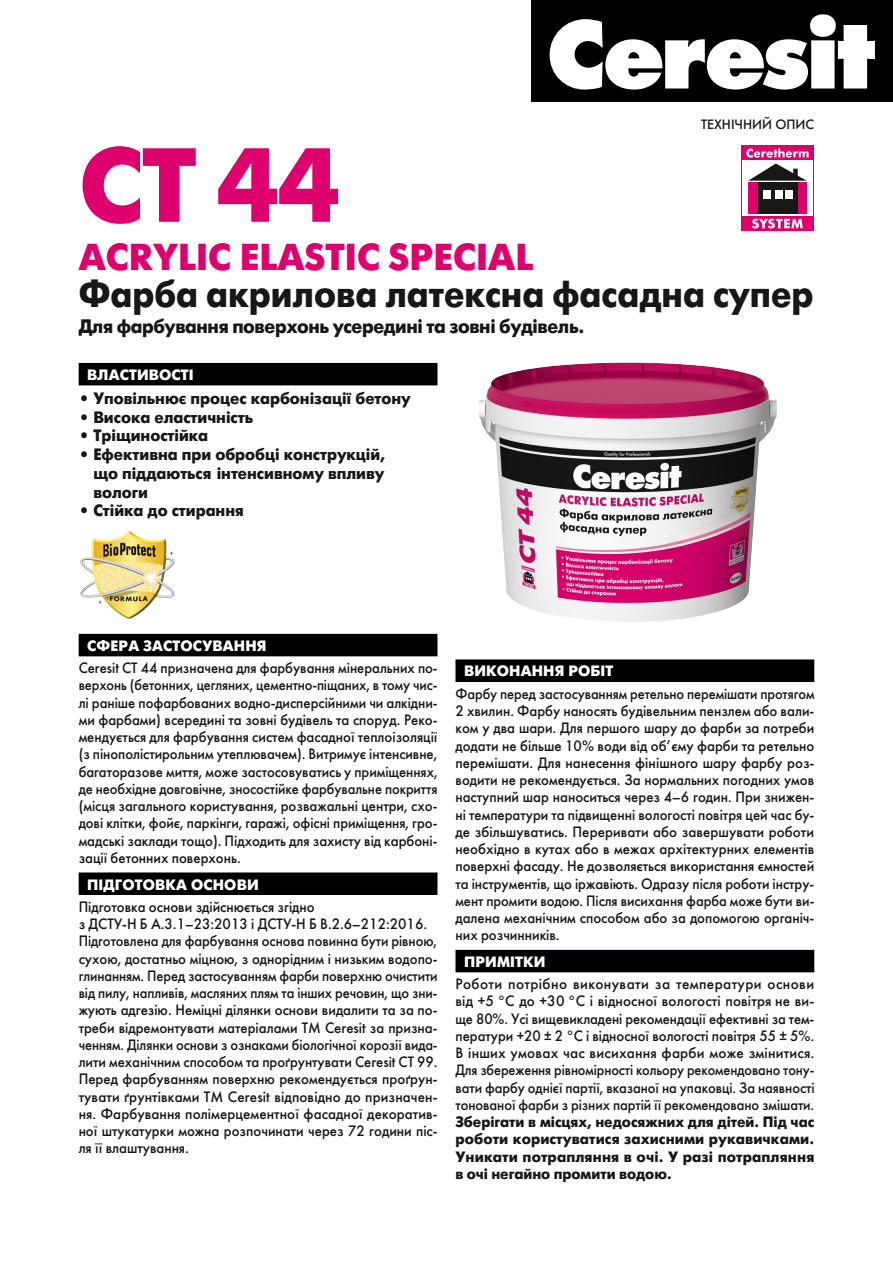
<style>
.page{position:relative;width:893px;height:1263px;background:#fff}
.page>*{position:absolute;margin:0;border:0;box-sizing:border-box;transform-origin:0 0}
.t1{font:700 105px "Futura Futuris";color:#de006d}
.t2{font:700 37.5px "Futura Futuris";color:#181716;scale:.92 1}
.t3{font:700 37.5px "Futura Futuris";color:#de006d}
.t4{font:700 19.5px "Futura Futuris";letter-spacing:-.02em;color:#181716;scale:.94 1}
.t5{font:700 16.5px/18.8px "Futura Futuris";color:#181716;text-align:justify;scale:.95 1}
.t6{font:15px/17.2px "Futura Futuris";color:#181716;scale:.95 1}
.t7{font:15px/17.2px "Futura Futuris";color:#181716;text-align:justify;scale:.93 1}
.t8{font:15px/17.2px "Futura Futuris";color:#181716;text-align:justify;scale:.94 1}
.t9{font:15px/17.2px "Futura Futuris";color:#181716;text-align:justify}
.t10{font:700 15px/17.2px "Futura Futuris";letter-spacing:.01em;color:#181716;text-align:justify;scale:.95 1}
.t11{font:700 15px "Futura Futuris";letter-spacing:.01em;color:#fff}
.t12{font:13.5px "Futura Futuris";color:#181716}
</style>
<div class="page">
<div style="left:531px;top:0;width:362px;height:101px;background:#000002"></div>
<svg style="left:550px;top:14px;width:325px;height:76px"></svg>
<div style="left:79px;top:363px;width:358px;height:22px;background:#000002"></div>
<div style="left:79px;top:634px;width:358px;height:22px;background:#000002"></div>
<div style="left:79px;top:872px;width:358px;height:23px;background:#000002"></div>
<img style="left:80px;top:530px;width:95px;height:89px">
<div style="left:455px;top:659px;width:359px;height:23px;background:#000002"></div>
<div style="left:455px;top:950px;width:359px;height:22px;background:#000002"></div>
<img style="left:479px;top:362px;width:298px;height:260px">
<div style="left:741px;top:146px;width:73px;height:14px;background:#de006d"></div>
<div style="left:741px;top:216px;width:73px;height:15px;background:#de006d"></div>
<div style="left:748px;top:182px;width:10px;height:32px;background:#de006d"></div>
<div style="left:797px;top:182px;width:10px;height:32px;background:#de006d"></div>
<div style="left:758px;top:182px;width:39px;height:32px;background:#181716"></div>
<svg style="left:748px;top:164px;width:59px;height:17px"></svg>
<div style="left:763px;top:190px;width:8px;height:9px;background:#fff"></div>
<div style="left:775px;top:190px;width:7px;height:9px;background:#fff"></div>
<div style="left:786px;top:190px;width:7px;height:9px;background:#fff"></div>
<hr style="left:741px;top:160px;width:1px;height:57px;background:#de006d">
<hr style="left:813px;top:160px;width:1px;height:57px;background:#de006d">
<svg style="left:746px;top:148px;width:63px;height:10px"></svg>
<svg style="left:752px;top:219px;width:51px;height:9px"></svg>
<p class="t12" style="left:701px;top:116px;width:115px">ТЕХНІЧНИЙ ОПИС</p>
<h1 class="t1" style="left:79px;top:123px;width:263px">CT 44</h1>
<h2 class="t3" style="left:79px;top:234px;width:456px">ACRYLIC ELASTIC SPECIAL</h2>
<h2 class="t2" style="left:79px;top:272px;width:800px">Фарба акрилова латексна фасадна супер</h2>
<h3 class="t4" style="left:79px;top:314px;width:540px">Для фарбування поверхонь усередині та зовні будівель.</h3>
<p class="t11" style="left:87px;top:366px;width:108px">ВЛАСТИВОСТІ</p>
<p class="t5" style="left:79px;top:389px;width:351px">• Уповільнює процес карбонізації бетону</p>
<p class="t5" style="left:79px;top:408px;width:185px">• Висока еластичність</p>
<p class="t5" style="left:79px;top:426px;width:138px">• Тріщиностійка</p>
<p class="t5" style="left:93px;top:445px;width:309px;text-indent:-15px">• Ефективна при обробці конструкцій, що піддаються інтенсивному впливу вологи</p>
<p class="t5" style="left:79px;top:501px;width:175px">• Стійка до стирання</p>
<p class="t11" style="left:87px;top:637px;width:181px">СФЕРА ЗАСТОСУВАННЯ</p>
<p class="t8" style="left:79px;top:660px;width:383px">Ceresit СТ 44 призначена для фарбування мінеральних по&shy;верхонь (бетонних, цегляних, цементно-піщаних, в тому чис&shy;лі раніше пофарбованих водно-дисперсійними чи алкідни&shy;ми фарбами) всередині та зовні будівель та споруд. Реко&shy;мендується для фарбування систем фасадної теплоізоляції (з пінополістирольним утеплювачем). Витримує інтенсивне, багаторазове миття, може застосовуватись у приміщеннях, де необхідне довговічне, зносостійке фарбувальне покриття (місця загального користування, розважальні центри, схо&shy;дові клітки, фойє, паркінги, гаражі, офісні приміщення, гро&shy;мадські заклади тощо). Підходить для захисту від карбоні&shy;зації бетонних поверхонь.</p>
<p class="t11" style="left:87px;top:875px;width:173px">ПІДГОТОВКА ОСНОВИ</p>
<p class="t6" style="left:79px;top:898px;width:379px">Підготовка основи здійснюється згідно<br>з ДСТУ-Н Б A.3.1–23:2013 і ДСТУ-Н Б В.2.6–212:2016.<br>Підготовлена для фарбування основа повинна бути рівною, сухою, достатньо міцною, з однорідним і низьким водопо&shy;глинанням. Перед застосуванням фарби поверхню очистити від пилу, напливів, масляних плям та інших речовин, що зни&shy;жують адгезію. Неміцні ділянки основи видалити та за по&shy;треби відремонтувати матеріалами ТМ Ceresit за призна&shy;ченням. Ділянки основи з ознаками біологічної корозії вида&shy;лити механічним способом та проґрунтувати Ceresit СТ 99.<br>Перед фарбуванням поверхню рекомендується проґрун&shy;тувати ґрунтівками ТМ Ceresit відповідно до призначен&shy;ня. Фарбування полімерцементної фасадної декоратив&shy;ної штукатурки можна розпочинати через 72 години піс&shy;ля її влаштування.</p>
<p class="t11" style="left:464px;top:662px;width:151px">ВИКОНАННЯ РОБІТ</p>
<p class="t7" style="left:455px;top:685px;width:388px">Фарбу перед застосуванням ретельно перемішати протягом 2 хвилин. Фарбу наносять будівельним пензлем або вали&shy;ком у два шари. Для першого шару до фарби за потреби додати не більше 10% води від об’єму фарби та ретельно перемішати. Для нанесення фінішного шару фарбу роз&shy;водити не рекомендується. За нормальних погодних умов наступний шар наноситься через 4–6 годин. При знижен&shy;ні температури та підвищенні вологості повітря цей час бу&shy;де збільшуватись. Переривати або завершувати роботи необхідно в кутах або в межах архітектурних елементів поверхні фасаду. Не дозволяється використання ємностей та інструментів, що іржавіють. Одразу після роботи інстру&shy;мент промити водою. Після висихання фарба може бути ви&shy;далена механічним способом або за допомогою органіч&shy;них розчинників.</p>
<p class="t11" style="left:464px;top:953px;width:83px">ПРИМІТКИ</p>
<p class="t9" style="left:455px;top:975px;width:360px">Роботи потрібно виконувати за температури основи від +5 °C до +30 °C і відносної вологості повітря не ви&shy;ще 80%. Усі вищевикладені рекомендації ефективні за тем&shy;ператури +20 ± 2 °C і відносної вологості повітря 55 ± 5%.<br>В інших умовах час висихання фарби може змінитися.<br>Для збереження рівномірності кольору рекомендовано тону&shy;вати фарбу однієї партії, вказаної на упаковці. За наявності тонованої фарби з різних партій її рекомендовано змішати.</p>
<p class="t10" style="left:455px;top:1114px;width:379px">Зберігати в місцях, недосяжних для дітей. Під час роботи користуватися захисними рукавичками.<br>Уникати потрапляння в очі. У разі потрапляння в очі негайно промити водою.</p>
</div>
